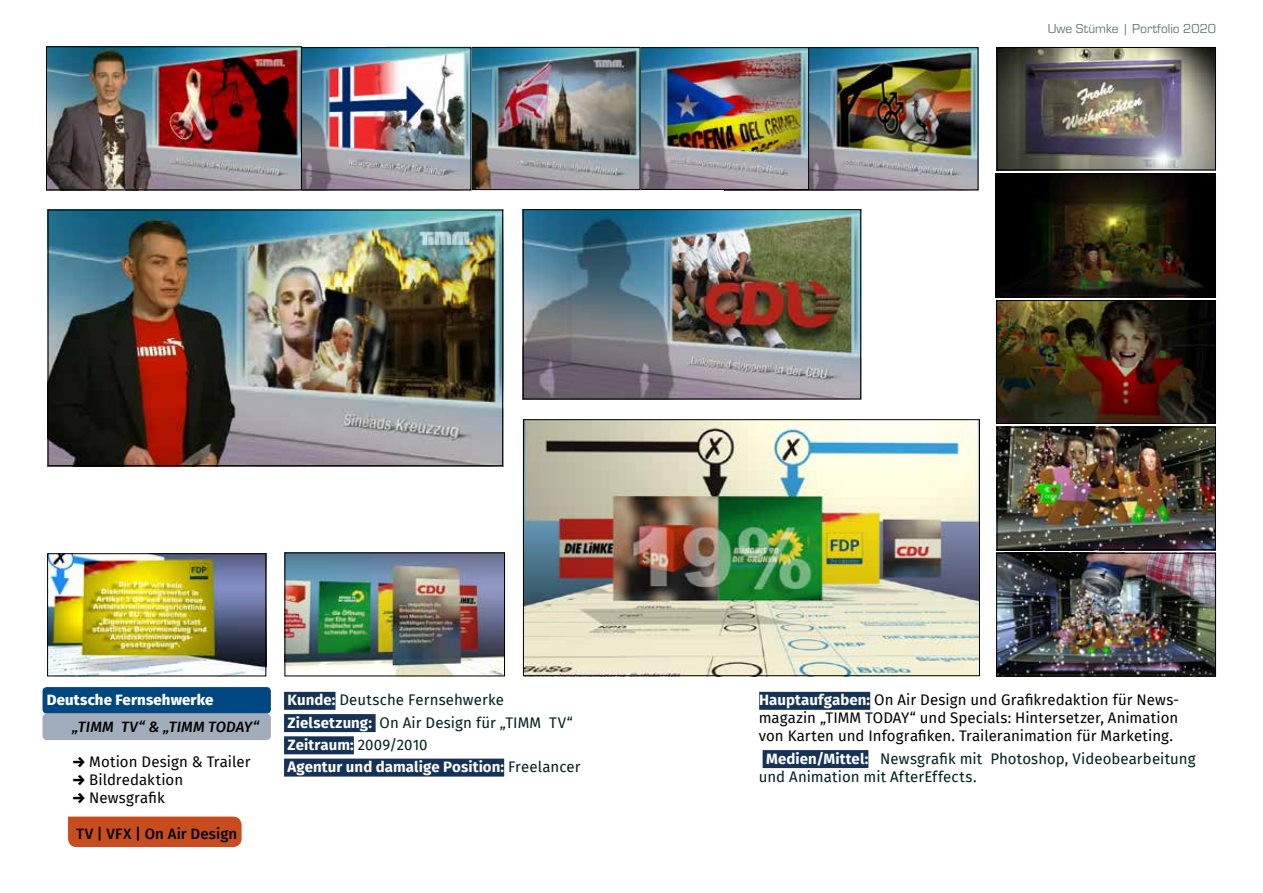
<style>
.page{position:relative;width:1263px;height:893px;background:#fff}
.page>*{position:absolute;margin:0;border:0;box-sizing:border-box;transform-origin:0 0}
.t1{font:15px/18px "Fira Sans";letter-spacing:.005em;color:#000;text-align:justify}
.t2{font:15px/22.2px "Fira Sans";letter-spacing:.01em;color:#002020}
.t3{font:800 15px "Fira Sans";letter-spacing:.01em;color:#fff}
.t4{font:italic 500 15px "Fira Sans";letter-spacing:.005em;color:#000}
.t5{font:500 15px "Fira Sans";letter-spacing:.015em;color:#000}
.t6{font:13.5px "Eurostile";color:#667979}
.s1{font-weight:900}
.s2{font-weight:700;color:#fff}
</style>
<div class="page">
<img style="left:809px;top:49px;width:167px;height:139px">
<div style="left:724px;top:47px;width:254px;height:143px;border:1px solid #000"></div>
<div style="left:284px;top:692px;width:51px;height:18px;background:#163356"></div>
<div style="left:284px;top:714px;width:92px;height:18px;background:#163356"></div>
<div style="left:284px;top:736px;width:70px;height:18px;background:#163356"></div>
<div style="left:284px;top:759px;width:220px;height:18px;background:#163356"></div>
<div style="left:759px;top:692px;width:111px;height:18px;background:#163356"></div>
<div style="left:763px;top:750px;width:105px;height:18px;background:#163356"></div>
<img style="left:998px;top:302px;width:216px;height:120px">
<div style="left:996px;top:300px;width:220px;height:124px;border:1px solid #000"></div>
<img style="left:640px;top:49px;width:167px;height:139px">
<div style="left:555px;top:47px;width:254px;height:143px;border:1px solid #000"></div>
<img style="left:998px;top:555px;width:216px;height:119px">
<div style="left:996px;top:553px;width:220px;height:123px;border:1px solid #000"></div>
<img style="left:999px;top:49px;width:215px;height:119px">
<div style="left:997px;top:47px;width:219px;height:123px;border:1px solid #000"></div>
<img style="left:525px;top:421px;width:453px;height:253px">
<div style="left:523px;top:419px;width:457px;height:257px;border:1px solid #000"></div>
<img style="left:286px;top:554px;width:217px;height:120px">
<div style="left:284px;top:552px;width:221px;height:124px;border:1px solid #000"></div>
<img style="left:49px;top:555px;width:215px;height:119px">
<div style="left:47px;top:553px;width:219px;height:123px;border:1px solid #000"></div>
<img style="left:525px;top:211px;width:334px;height:186px">
<div style="left:523px;top:209px;width:338px;height:190px;border:1px solid #000"></div>
<img style="left:999px;top:429px;width:215px;height:119px">
<div style="left:997px;top:427px;width:219px;height:123px;border:1px solid #000"></div>
<div style="left:43px;top:687px;width:228px;height:27px;background:#004680;border-radius:4px"></div>
<div style="left:43px;top:714px;width:228px;height:26px;background:#a2adbb;border-radius:4px"></div>
<div style="left:68px;top:817px;width:174px;height:30px;background:#c74d1e"></div>
<img style="left:997px;top:175px;width:217px;height:120px">
<div style="left:995px;top:173px;width:221px;height:124px;border:1px solid #000"></div>
<img style="left:50px;top:212px;width:451px;height:252px">
<div style="left:48px;top:210px;width:455px;height:256px;border:1px solid #000"></div>
<img style="left:471px;top:49px;width:167px;height:139px">
<div style="left:386px;top:47px;width:254px;height:143px;border:1px solid #000"></div>
<img style="left:302px;top:49px;width:167px;height:139px">
<div style="left:217px;top:47px;width:254px;height:143px;border:1px solid #000"></div>
<img style="left:48px;top:48px;width:252px;height:140px">
<div style="left:46px;top:46px;width:256px;height:144px;border:1px solid #000"></div>
<p class="t6" style="left:1048px;top:19px;width:170px">Uwe Stümke | Portfolio 2020</p>
<p class="t3" style="left:47px;top:687px;width:168px">Deutsche Fernsehwerke</p>
<p class="t4" style="left:72px;top:715px;width:188px">„TIMM TV“ &amp; „TIMM TODAY“</p>
<p class="t1" style="left:72px;top:752px;width:180px"><span class="s1">→</span> Motion Design &amp; Trailer</p>
<p class="t1" style="left:72px;top:770px;width:112px"><span class="s1">→</span> Bildredaktion</p>
<p class="t1" style="left:72px;top:788px;width:94px"><span class="s1">→</span> Newsgrafik</p>
<p class="t5" style="left:76px;top:821px;width:163px">TV | VFX | On Air Design</p>
<p class="t2" style="left:288px;top:689px;width:294px"><span class="s2">Kunde:</span> Deutsche Fernsehwerke <span class="s2">Zielsetzung:</span> On Air Design für „TIMM TV“ <span class="s2">Zeitraum:</span> 2009/2010<br><span class="s2">Agentur und damalige Position:</span> Freelancer</p>
<p class="t1" style="left:759px;top:691px;width:422px"><span class="s2">Hauptaufgaben:</span> On Air Design und Grafikredaktion für News&shy;magazin „TIMM TODAY“ und Specials: Hintersetzer, Animation von Karten und Infografiken. Traileranimation für Marketing.</p>
<p class="t2" style="left:759px;top:749px;width:438px;line-height:18px;text-indent:7px"><span class="s2">Medien/Mittel:</span> Newsgrafik mit Photoshop, Videobearbeitung und Animation mit AfterEffects.</p>
</div>
